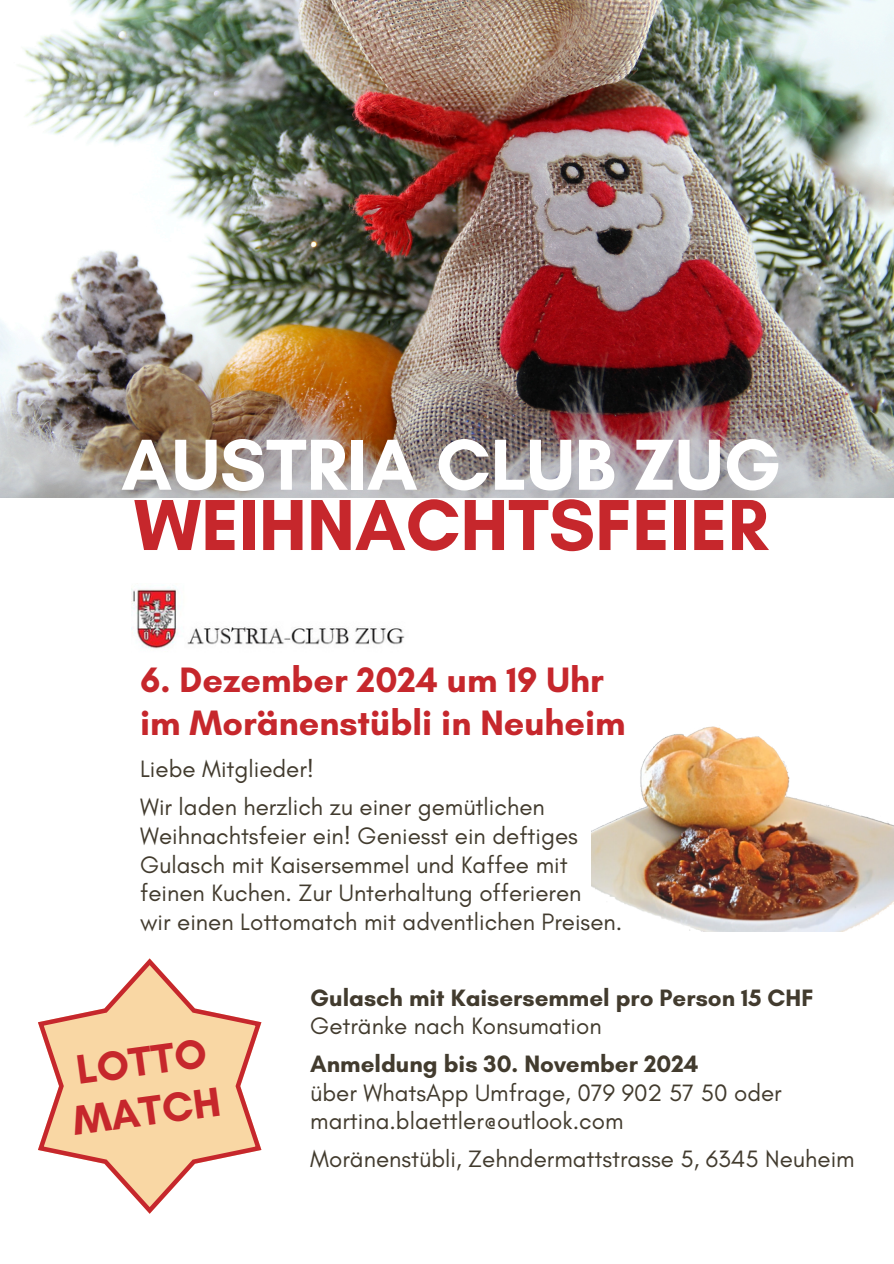
<style>
.page{position:relative;width:894px;height:1264px;background:#fff}
.page>*{position:absolute;margin:0;border:0;box-sizing:border-box;transform-origin:0 0}
.t1{font:700 73.5px "Glacial Indifference";color:#c6272c}
.t2{font:700 73.5px "Glacial Indifference";color:#fff}
.t3{font:700 42px/49.5px "Glacial Indifference";color:#c6272c}
.t4{font:700 36px/42.8px "Glacial Indifference";color:#c6272c}
.t5{font:24.15px/28.7px "Glacial Indifference";color:#423b2e}
.t6{font:700 24.15px "Glacial Indifference";color:#423b2e}
</style>
<div class="page">
<img style="left:0;top:0;width:893px;height:497px">
<img style="left:131px;top:587px;width:274px;height:62px">
<img style="left:591px;top:726px;width:302px;height:205px">
<svg style="left:38px;top:958px;width:223px;height:255px"></svg>
<p class="t2" style="left:121px;top:420px;width:661px">AUSTRIA CLUB ZUG</p>
<h3 class="t1" style="left:134px;top:480px;width:635px">WEIHNACHTSFEIER</h3>
<p class="t4" style="left:140px;top:658px;width:487px">6. Dezember 2024 um 19 Uhr im Moränenstübli in Neuheim</p>
<p class="t5" style="left:140px;top:754px;width:175px">Liebe Mitglieder!</p>
<p class="t5" style="left:140px;top:792px;width:443px">Wir laden herzlich zu einer gemütlichen Weihnachtsfeier ein! Geniesst ein deftiges Gulasch mit Kaisersemmel und Kaffee mit feinen Kuchen. Zur Unterhaltung offerieren</p>
<p class="t5" style="left:140px;top:907px;width:483px">wir einen Lottomatch mit adventlichen Preisen.</p>
<h2 class="t3" style="left:62px;top:1047px;width:150px;rotate:-8deg">LOTTO<br>MATCH</h2>
<p class="t6" style="left:310px;top:982px;width:504px">Gulasch mit Kaisersemmel pro Person 15 CHF</p>
<p class="t5" style="left:310px;top:1010px;width:293px">Getränke nach Konsumation</p>
<p class="t6" style="left:310px;top:1049px;width:389px">Anmeldung bis 30. November 2024</p>
<p class="t5" style="left:310px;top:1077px;width:473px;line-height:28.2px">über WhatsApp Umfrage, 079 902 57 50 oder martina.blaettler@outlook.com</p>
<p class="t5" style="left:310px;top:1144px;width:546px">Moränenstübli, Zehndermattstrasse 5, 6345 Neuheim</p>
</div>
